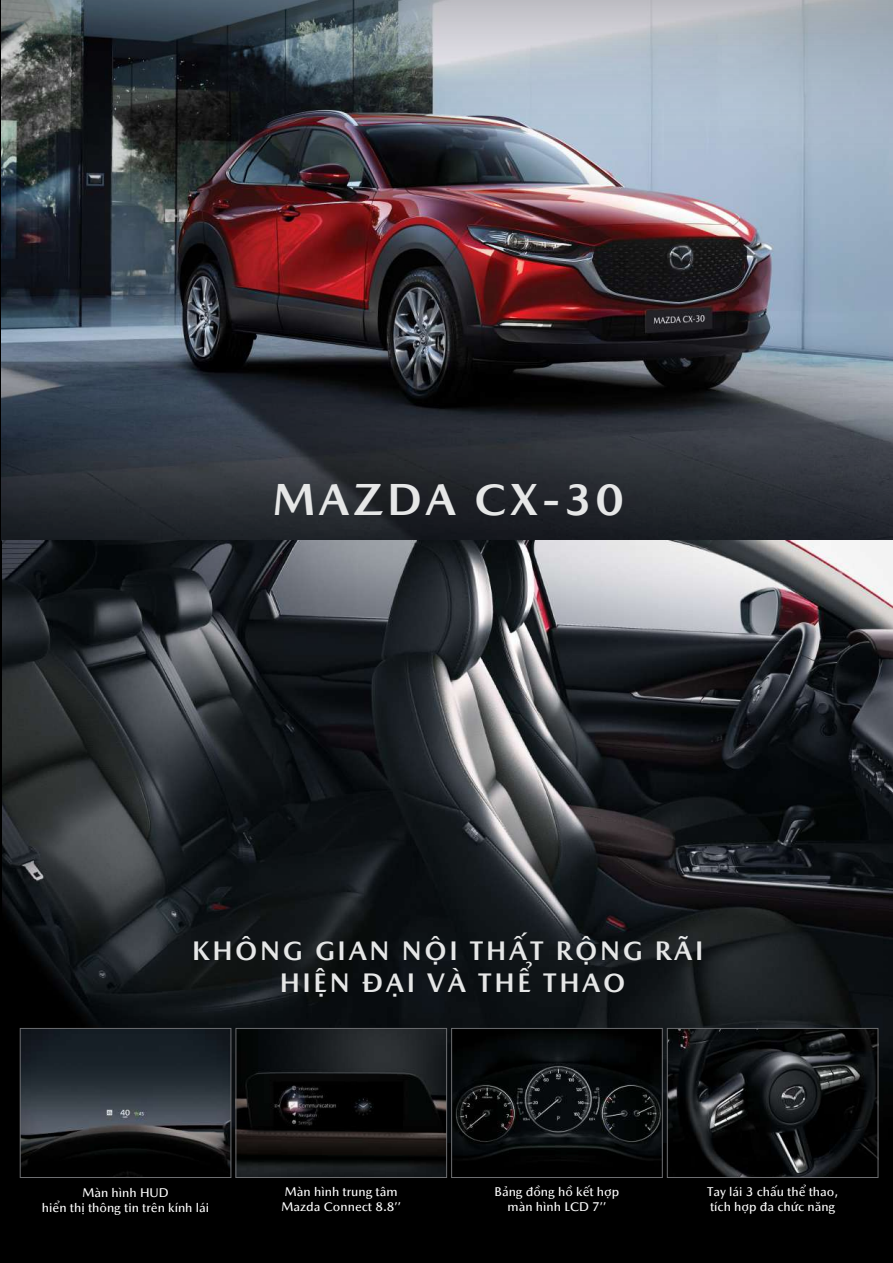
<style>
.page{position:relative;width:893px;height:1263px;background:#000}
.page>*{position:absolute;margin:0;border:0;box-sizing:border-box;transform-origin:0 0}
.t1{font:700 45.15px "Mazda Type Viet";letter-spacing:.075em;color:#e6e7e7}
.t2{font:700 27px/32.4px "Mazda Type Viet";letter-spacing:.1em;color:#e6e7e7;text-align:center}
.t3{font:500 12.75px/15px "Mazda Type Viet";color:#fff;text-align:center}
</style>
<div class="page">
<img style="left:1px;top:259px;width:892px;height:12px">
<svg style="left:1px;top:271px;width:892px;height:270px;background:#373840"></svg>
<img style="left:3px;top:541px;width:890px;height:601px">
<img style="left:22px;top:1030px;width:207px;height:145px">
<div style="left:20px;top:1028px;width:211px;height:150px;border:1px solid #6d6e71"></div>
<img style="left:238px;top:1030px;width:207px;height:146px">
<div style="left:236px;top:1028px;width:211px;height:150px;border:1px solid #6d6e71"></div>
<img style="left:453px;top:1030px;width:208px;height:130px">
<div style="left:451px;top:1028px;width:212px;height:150px;border:1px solid #6d6e71"></div>
<img style="left:669px;top:1030px;width:207px;height:146px">
<div style="left:667px;top:1028px;width:211px;height:150px;border:1px solid #6d6e71"></div>
<img style="left:1px;top:0;width:892px;height:259px">
<h1 class="t1" style="left:273px;top:463px;width:353px">MAZDA CX-30</h1>
<h2 class="t2" style="left:192px;top:931px;width:513px">KHÔNG GIAN NỘI THẤT RỘNG RÃI<br>HIỆN ĐẠI VÀ THỂ THAO</h2>
<p class="t3" style="left:42px;top:1184px;width:169px">Màn hình HUD<br>hiển thị thông tin trên kính lái</p>
<p class="t3" style="left:282px;top:1183px;width:121px;text-align:left">Màn hình trung tâm<br>Mazda Connect 8.8’’</p>
<p class="t3" style="left:495px;top:1183px;width:126px">Bảng đồng hồ kết hợp màn hình LCD 7’’</p>
<p class="t3" style="left:707px;top:1183px;width:133px;text-align:left">Tay lái 3 chấu thể thao, tích hợp đa chức năng</p>
</div>
